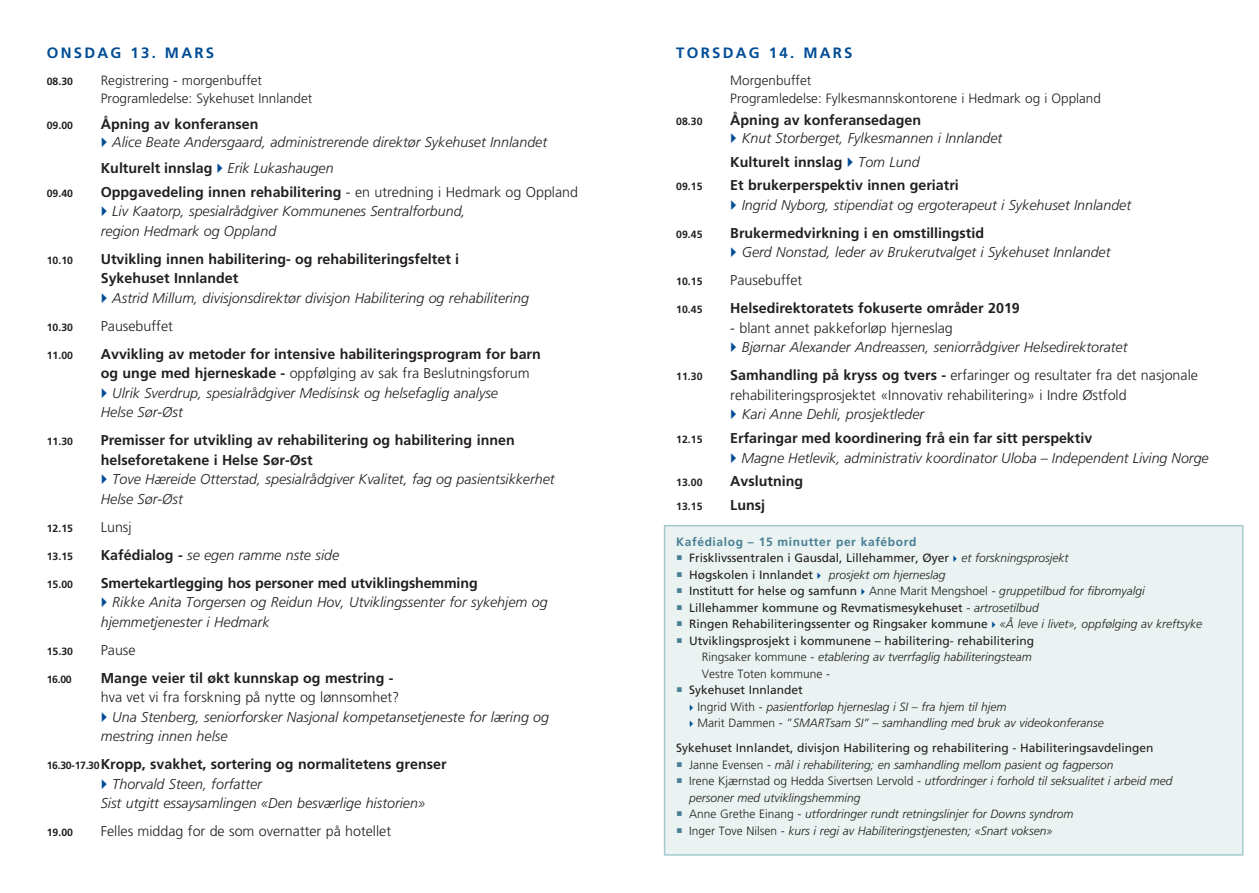
<style>
.page{position:relative;width:1259px;height:893px;background:#fff}
.page>*{position:absolute;margin:0;border:0;box-sizing:border-box;transform-origin:0 0}
.Stikktittel{font:700 15px "Frutiger LT Std";letter-spacing:.15em;color:#014d95}
.Brødtekst{font:italic 300 14.25px/19.5px "Frutiger LT Std";color:#231f20}
.Brødtekst-2{font:700 14.25px "Frutiger LT Std";color:#231f20}
.Brødtekst-3{font:300 14.25px "Frutiger LT Std";color:#231f20}
.Brødtekst-4{font:300 13.5px/18px "Frutiger LT Std";color:#231f20}
.Brødtekst-5{font:italic 300 12px/16.5px "Frutiger LT Std";color:#231f20}
.Brødtekst-6{font:12px "Frutiger LT Std";color:#231f20}
.Brødtekst-7{font:700 12px "Frutiger LT Std";letter-spacing:.05em;color:#487f94}
.Brødtekst-8{font:700 10.5px "Frutiger LT Std";color:#231f20}
.s1{font-weight:700;font-style:normal}
.s2{font-weight:300;font-style:italic}
.s3{font-weight:300}
.s4{font-weight:700}
.s5{font-size:10.5px}
.s6{font-style:normal}
.s7{color:#487f94}
</style>
<div class="page">
<div style="left:664px;top:525px;width:579px;height:331px;background:#ebf3f2;border:2px solid #a6cacc"></div>
<p class="Stikktittel" style="left:47px;top:44px;width:169px">ONSDAG 13. MARS</p>
<p class="Brødtekst-8" style="left:47px;top:75px;width:28px">08.30</p>
<p class="Brødtekst-4" style="left:101px;top:71px;width:213px">Registrering - morgenbuffet<br>Programledelse: Sykehuset Innlandet</p>
<p class="Brødtekst-8" style="left:47px;top:119px;width:28px">09.00</p>
<p class="Brødtekst" style="left:112px;top:115px;width:436px;line-height:18px;text-indent:-12px"><span class="s1">Åpning av konferansen<br></span>Alice Beate Andersgaard, administrerende direktør Sykehuset Innlandet</p>
<p class="Brødtekst-2" style="left:101px;top:160px;width:234px">Kulturelt innslag <span class="s2">Erik Lukashaugen</span></p>
<p class="Brødtekst-8" style="left:47px;top:187px;width:28px">09.40</p>
<p class="Brødtekst-2" style="left:101px;top:183px;width:479px">Oppgavedeling innen rehabilitering <span class="s3">- en utredning i Hedmark og Oppland</span></p>
<p class="Brødtekst" style="left:112px;top:202px;width:355px">Liv Kaatorp, spesialrådgiver Kommunenes Sentralforbund,</p>
<p class="Brødtekst" style="left:101px;top:221px;width:177px">region Hedmark og Oppland</p>
<p class="Brødtekst-8" style="left:47px;top:254px;width:28px">10.10</p>
<p class="Brødtekst-2" style="left:101px;top:250px;width:360px">Utvikling innen habilitering- og rehabiliteringsfeltet i</p>
<p class="Brødtekst-2" style="left:101px;top:270px;width:139px">Sykehuset Innlandet</p>
<p class="Brødtekst" style="left:112px;top:288px;width:418px">Astrid Millum, divisjonsdirektør divisjon Habilitering og rehabilitering</p>
<p class="Brødtekst-8" style="left:47px;top:321px;width:28px">10.30</p>
<p class="Brødtekst-3" style="left:101px;top:318px;width:74px">Pausebuffet</p>
<p class="Brødtekst-8" style="left:47px;top:349px;width:28px">11.00</p>
<p class="Brødtekst-2" style="left:101px;top:345px;width:441px">Avvikling av metoder for intensive habiliteringsprogram for barn</p>
<p class="Brødtekst-3" style="left:101px;top:365px;width:430px"><span class="s4">og unge med hjerneskade -</span> oppfølging av sak fra Beslutningsforum</p>
<p class="Brødtekst" style="left:112px;top:383px;width:387px">Ulrik Sverdrup, spesialrådgiver Medisinsk og helsefaglig analyse</p>
<p class="Brødtekst" style="left:101px;top:403px;width:83px">Helse Sør-Øst</p>
<p class="Brødtekst-8" style="left:47px;top:435px;width:28px">11.30</p>
<p class="Brødtekst-2" style="left:101px;top:432px;width:415px">Premisser for utvikling av rehabilitering og habilitering innen</p>
<p class="Brødtekst-2" style="left:101px;top:451px;width:213px">helseforetakene i Helse Sør-Øst</p>
<p class="Brødtekst" style="left:112px;top:470px;width:444px">Tove Hæreide Otterstad, spesialrådgiver Kvalitet, fag og pasientsikkerhet</p>
<p class="Brødtekst" style="left:101px;top:489px;width:83px">Helse Sør-Øst</p>
<p class="Brødtekst-8" style="left:47px;top:522px;width:28px">12.15</p>
<p class="Brødtekst-3" style="left:101px;top:519px;width:32px">Lunsj</p>
<p class="Brødtekst-8" style="left:47px;top:550px;width:28px">13.15</p>
<p class="Brødtekst" style="left:101px;top:545px;width:240px"><span class="s1">Kafédialog -</span> se egen ramme nste side</p>
<p class="Brødtekst-8" style="left:47px;top:578px;width:28px">15.00</p>
<p class="Brødtekst-2" style="left:101px;top:574px;width:378px">Smertekartlegging hos personer med utviklingshemming</p>
<p class="Brødtekst" style="left:112px;top:593px;width:437px">Rikke Anita Torgersen og Reidun Hov, Utviklingssenter for sykehjem og</p>
<p class="Brødtekst" style="left:101px;top:612px;width:170px">hjemmetjenester i Hedmark</p>
<p class="Brødtekst-8" style="left:47px;top:645px;width:28px">15.30</p>
<p class="Brødtekst-3" style="left:101px;top:642px;width:36px">Pause</p>
<p class="Brødtekst-8" style="left:47px;top:673px;width:27px">16.00</p>
<p class="Brødtekst-2" style="left:101px;top:669px;width:294px">Mange veier til økt kunnskap og mestring -</p>
<p class="Brødtekst-3" style="left:101px;top:689px;width:300px">hva vet vi fra forskning på nytte og lønnsomhet?</p>
<p class="Brødtekst" style="left:112px;top:707px;width:438px">Una Stenberg, seniorforsker Nasjonal kompetansetjeneste for læring og</p>
<p class="Brødtekst" style="left:101px;top:727px;width:128px">mestring innen helse</p>
<p class="Brødtekst-2" style="left:47px;top:756px;width:401px"><span class="s5">16.30-17.30</span>Kropp, svakhet, sortering og normalitetens grenser</p>
<p class="Brødtekst" style="left:112px;top:774px;width:151px">Thorvald Steen, forfatter</p>
<p class="Brødtekst" style="left:101px;top:794px;width:326px">Sist utgitt essaysamlingen «Den besværlige historien»</p>
<p class="Brødtekst-8" style="left:47px;top:826px;width:28px">19.00</p>
<p class="Brødtekst-3" style="left:101px;top:823px;width:292px">Felles middag for de som overnatter på hotellet</p>
<p class="Stikktittel" style="left:676px;top:44px;width:178px">TORSDAG 14. MARS</p>
<p class="Brødtekst-4" style="left:730px;top:71px;width:372px">Morgenbuffet<br>Programledelse: Fylkesmannskontorene i Hedmark og i Oppland</p>
<p class="Brødtekst-8" style="left:676px;top:115px;width:28px">08.30</p>
<p class="Brødtekst" style="left:742px;top:111px;width:262px;line-height:18px;text-indent:-12px"><span class="s1">Åpning av konferansedagen<br></span>Knut Storberget, Fylkesmannen i Innlandet</p>
<p class="Brødtekst-2" style="left:730px;top:153px;width:191px">Kulturelt innslag <span class="s2">Tom Lund</span></p>
<p class="Brødtekst-8" style="left:676px;top:180px;width:28px">09.15</p>
<p class="Brødtekst" style="left:742px;top:176px;width:391px;text-indent:-12px"><span class="s1">Et brukerperspektiv innen geriatri<br></span>Ingrid Nyborg, stipendiat og ergoterapeut i Sykehuset Innlandet</p>
<p class="Brødtekst-8" style="left:676px;top:228px;width:28px">09.45</p>
<p class="Brødtekst" style="left:742px;top:223px;width:370px;text-indent:-12px"><span class="s1">Brukermedvirkning i en omstillingstid<br></span>Gerd Nonstad, leder av Brukerutvalget i Sykehuset Innlandet</p>
<p class="Brødtekst-8" style="left:676px;top:275px;width:28px">10.15</p>
<p class="Brødtekst-3" style="left:730px;top:272px;width:74px">Pausebuffet</p>
<p class="Brødtekst-8" style="left:676px;top:303px;width:28px">10.45</p>
<p class="Brødtekst-2" style="left:730px;top:300px;width:291px">Helsedirektoratets fokuserte områder 2019</p>
<p class="Brødtekst" style="left:742px;top:318px;width:387px;text-indent:-12px"><span class="s6">- blant annet pakkeforløp hjerneslag<br></span>Bjørnar Alexander Andreassen, seniorrådgiver Helsedirektoratet</p>
<p class="Brødtekst-8" style="left:676px;top:370px;width:28px">11.30</p>
<p class="Brødtekst-3" style="left:730px;top:367px;width:469px"><span class="s4">Samhandling på kryss og tvers -</span> erfaringer og resultater fra det nasjonale</p>
<p class="Brødtekst-3" style="left:730px;top:387px;width:398px">rehabiliteringsprosjektet «Innovativ rehabilitering» i Indre Østfold</p>
<p class="Brødtekst" style="left:742px;top:405px;width:184px">Kari Anne Dehli, prosjektleder</p>
<p class="Brødtekst-8" style="left:676px;top:433px;width:28px">12.15</p>
<p class="Brødtekst-2" style="left:730px;top:430px;width:363px">Erfaringar med koordinering frå ein far sitt perspektiv</p>
<p class="Brødtekst" style="left:741px;top:448px;width:469px">Magne Hetlevik, administrativ koordinator Uloba – Independent Living Norge</p>
<p class="Brødtekst-8" style="left:676px;top:476px;width:28px">13.00</p>
<p class="Brødtekst-2" style="left:730px;top:473px;width:74px">Avslutning</p>
<p class="Brødtekst-8" style="left:676px;top:500px;width:28px">13.15</p>
<p class="Brødtekst-2" style="left:730px;top:497px;width:36px">Lunsj</p>
<p class="Brødtekst-7" style="left:676px;top:534px;width:242px">Kafédialog – 15 minutter per kafébord</p>
<p class="Brødtekst-6" style="left:676px;top:551px;width:393px"><span class="s7">○</span> Frisklivssentralen i Gausdal, Lillehammer, Øyer <span class="s2">et forskningsprosjekt</span></p>
<p class="Brødtekst-6" style="left:676px;top:567px;width:138px"><span class="s7">○</span> Høgskolen i Innlandet</p>
<p class="Brødtekst-5" style="left:829px;top:566px;width:118px">prosjekt om hjerneslag</p>
<p class="Brødtekst-6" style="left:676px;top:584px;width:470px"><span class="s7">○</span> Institutt for helse og samfunn <span class="s3">Anne Marit Mengshoel -</span> <span class="s2">gruppetilbud for fibromyalgi</span></p>
<p class="Brødtekst-6" style="left:676px;top:600px;width:364px"><span class="s7">○</span> Lillehammer kommune og Revmatismesykehuset <span class="s3">-</span> <span class="s2">artrosetilbud</span></p>
<p class="Brødtekst-6" style="left:676px;top:617px;width:527px"><span class="s7">○</span> Ringen Rehabiliteringssenter og Ringsaker kommune <span class="s2">«Å leve i livet», oppfølging av kreftsyke</span></p>
<p class="Brødtekst-6" style="left:676px;top:633px;width:359px"><span class="s7">○</span> Utviklingsprosjekt i kommunene – habilitering- rehabilitering</p>
<p class="Brødtekst-5" style="left:702px;top:649px;width:332px"><span class="s6">Ringsaker kommune -</span> etablering av tverrfaglig habiliteringsteam<br><span class="s6">Vestre Toten kommune -</span></p>
<p class="Brødtekst-6" style="left:676px;top:683px;width:128px"><span class="s7">○</span> Sykehuset Innlandet</p>
<p class="Brødtekst-5" style="left:697px;top:698px;width:311px"><span class="s6">Ingrid With -</span> pasientforløp hjerneslag i SI – fra hjem til hjem</p>
<p class="Brødtekst-5" style="left:697px;top:715px;width:408px"><span class="s6">Marit Dammen - ”</span>SMARTsam SI” – samhandling med bruk av videokonferanse</p>
<p class="Brødtekst-6" style="left:676px;top:741px;width:479px">Sykehuset Innlandet, divisjon Habilitering og rehabilitering - Habiliteringsavdelingen</p>
<p class="Brødtekst-5" style="left:676px;top:756px;width:439px"><span class="s7">○</span> <span class="s6">Janne Evensen -</span> mål i rehabilitering; en samhandling mellom pasient og fagperson</p>
<p class="Brødtekst-5" style="left:676px;top:773px;width:498px"><span class="s7">○</span> <span class="s6">Irene Kjærnstad og Hedda Sivertsen Lervold -</span> utfordringer i forhold til seksualitet i arbeid med</p>
<p class="Brødtekst-5" style="left:689px;top:789px;width:173px">personer med utviklingshemming</p>
<p class="Brødtekst-5" style="left:676px;top:806px;width:399px"><span class="s7">○</span> <span class="s6">Anne Grethe Einang -</span> utfordringer rundt retningslinjer for Downs syndrom</p>
<p class="Brødtekst-5" style="left:676px;top:822px;width:378px"><span class="s7">○</span> <span class="s6">Inger Tove Nilsen -</span> kurs i regi av Habiliteringstjenesten; «Snart voksen»</p>
</div>
